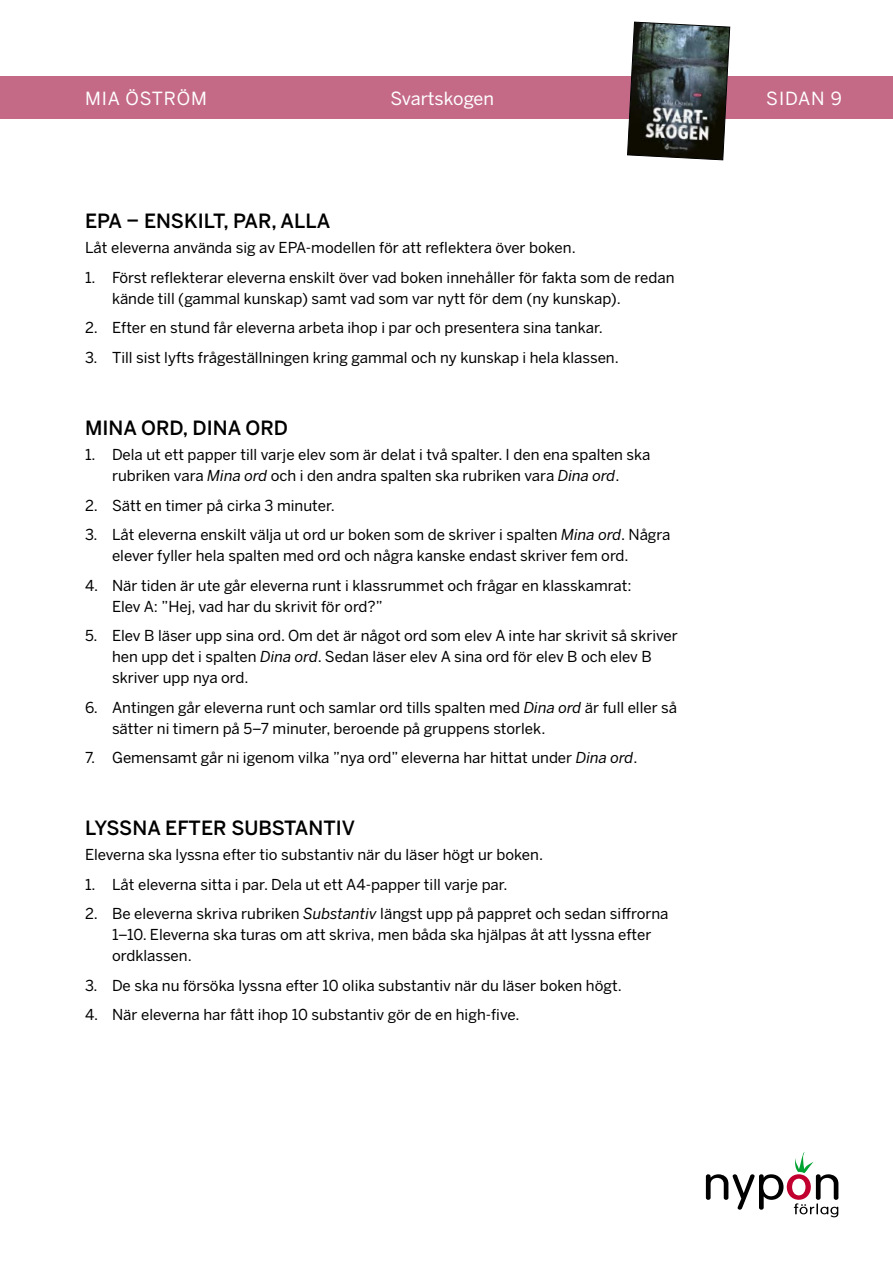
<style>
.page{position:relative;width:893px;height:1263px;background:#fff}
.page>*{position:absolute;margin:0;border:0;box-sizing:border-box;transform-origin:0 0}
.t1{font:500 19.5px "Benton Sans";color:#000}
.t2{font:18px "Benton Sans";letter-spacing:.005em;color:#fff}
.t3{font:18px "Benton Sans";letter-spacing:.05em;color:#fff}
.t4{font:15px/21px "Benton Sans";color:#000}
.s1{font-style:italic}
</style>
<div class="page">
<svg style="left:706px;top:1152px;width:132px;height:65px"></svg>
<div style="left:0;top:77px;width:893px;height:42px;background:#c46a87"></div>
<svg style="left:627px;top:21px;width:103px;height:140px"></svg>
<p class="t3" style="left:85px;top:87px;width:123px">MIA ÖSTRÖM</p>
<p class="t2" style="left:390px;top:87px;width:105px">Svartskogen</p>
<p class="t2" style="left:766px;top:87px;width:77px">SIDAN 9</p>
<h1 class="t1" style="left:85px;top:209px;width:247px">EPA – ENSKILT, PAR, ALLA</h1>
<p class="t4" style="left:85px;top:237px;width:492px">Låt eleverna använda sig av EPA-modellen för att reflektera över boken.</p>
<p class="t4" style="left:112px;top:267px;width:564px;text-indent:-27px">1. Först reflekterar eleverna enskilt över vad boken innehåller för fakta som de redan kände till (gammal kunskap) samt vad som var nytt för dem (ny kunskap).</p>
<p class="t4" style="left:85px;top:317px;width:519px">2. Efter en stund får eleverna arbeta ihop i par och presentera sina tankar.</p>
<p class="t4" style="left:85px;top:347px;width:535px">3. Till sist lyfts frågeställningen kring gammal och ny kunskap i hela klassen.</p>
<h1 class="t1" style="left:85px;top:416px;width:205px">MINA ORD, DINA ORD</h1>
<p class="t4" style="left:85px;top:444px;width:567px;text-align:center">1. Dela ut ett papper till varje elev som är delat i två spalter. I den ena spalten ska rubriken vara <span class="s1">Mina ord</span> och i den andra spalten ska rubriken vara <span class="s1">Dina ord</span>.</p>
<p class="t4" style="left:85px;top:495px;width:251px">2. Sätt en timer på cirka 3 minuter.</p>
<p class="t4" style="left:112px;top:524px;width:560px;text-indent:-27px">3. Låt eleverna enskilt välja ut ord ur boken som de skriver i spalten <span class="s1">Mina ord</span>. Några elever fyller hela spalten med ord och några kanske endast skriver fem ord.</p>
<p class="t4" style="left:112px;top:575px;width:521px;text-indent:-27px">4. När tiden är ute går eleverna runt i klassrummet och frågar en klasskamrat:<br>Elev A: ”Hej, vad har du skrivit för ord?”</p>
<p class="t4" style="left:112px;top:625px;width:567px;text-indent:-27px">5. Elev B läser upp sina ord. Om det är något ord som elev A inte har skrivit så skriver hen upp det i spalten <span class="s1">Dina ord</span>. Sedan läser elev A sina ord för elev B och elev B skriver upp nya ord.</p>
<p class="t4" style="left:112px;top:697px;width:567px;text-indent:-27px">6. Antingen går eleverna runt och samlar ord tills spalten med <span class="s1">Dina ord</span> är full eller så sätter ni timern på 5–7 minuter, beroende på gruppens storlek.</p>
<p class="t4" style="left:85px;top:747px;width:554px">7. Gemensamt går ni igenom vilka ”nya ord” eleverna har hittat under <span class="s1">Dina ord</span>.</p>
<h1 class="t1" style="left:85px;top:816px;width:272px">LYSSNA EFTER SUBSTANTIV</h1>
<p class="t4" style="left:85px;top:844px;width:460px">Eleverna ska lyssna efter tio substantiv när du läser högt ur boken.</p>
<p class="t4" style="left:85px;top:874px;width:424px">1. Låt eleverna sitta i par. Dela ut ett A4-papper till varje par.</p>
<p class="t4" style="left:112px;top:903px;width:558px;text-indent:-27px">2. Be eleverna skriva rubriken <span class="s1">Substantiv</span> lä ngst upp på pappret och sedan siffrorna<br>1–10. Eleverna ska turas om att skriva, men båda ska hjä lpas åt att lyssna efter ordklassen.</p>
<p class="t4" style="left:85px;top:975px;width:538px">3. De ska nu försöka lyssna efter 10 olika substantiv när du läser boken högt.</p>
<p class="t4" style="left:85px;top:1004px;width:436px">4. När eleverna har fått ihop 10 substantiv gör de en high-five.</p>
</div>
